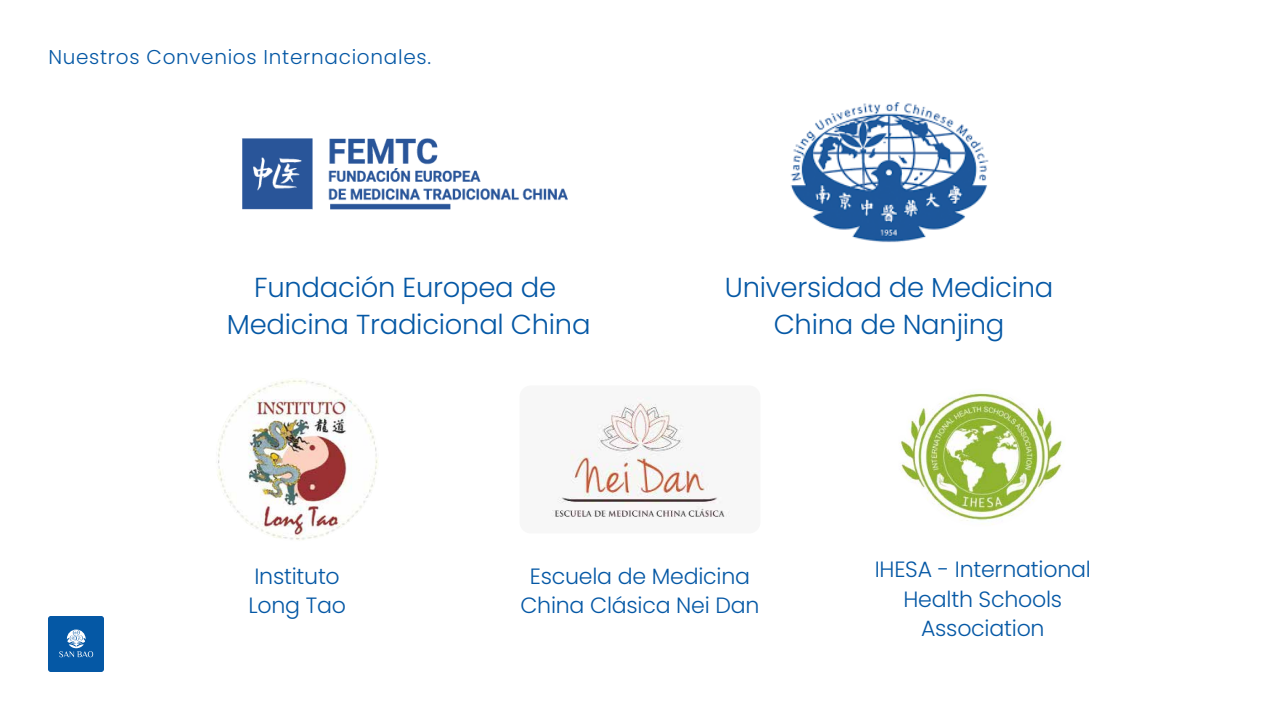
<style>
.page{position:relative;width:1280px;height:720px;background:#fff}
.page>*{position:absolute;margin:0;border:0;box-sizing:border-box;transform-origin:0 0}
.t1{font:300 27.5px/37.5px "Poppins";letter-spacing:-.01em;color:#0558a5;text-align:center}
.t2{font:300 22.1px/29.5px "Poppins";letter-spacing:-.01em;color:#0558a5;text-align:center}
.t3{font:300 20px "Poppins";letter-spacing:.035em;color:#0558a5}
</style>
<div class="page">
<div style="left:48px;top:616px;width:56px;height:56px;background:#0558a5;border-radius:3px"></div>
<svg style="left:59px;top:630px;width:34px;height:27px"></svg>
<img style="left:242px;top:138px;width:326px;height:72px">
<img style="left:790px;top:102px;width:199px;height:141px">
<img style="left:551px;top:397px;width:179px;height:120px">
<img style="left:900px;top:390px;width:163px;height:135px">
<img style="left:216px;top:378px;width:163px;height:163px;border-radius:82px">
<p class="t3" style="left:48px;top:45px;width:384px">Nuestros Convenios Internacionales.</p>
<p class="t1" style="left:227px;top:269px;width:365px">Fundación Europea de<br>Medicina Tradicional China</p>
<p class="t1" style="left:725px;top:269px;width:330px">Universidad de Medicina<br>China de Nanjing</p>
<p class="t2" style="left:248px;top:561px;width:99px;text-align:left">Instituto<br>Long Tao</p>
<p class="t2" style="left:875px;top:555px;width:218px">IHESA - International<br>Health Schools<br>Association</p>
<p class="t2" style="left:520px;top:561px;width:241px">Escuela de Medicina<br>China Clásica Nei Dan</p>
</div>
